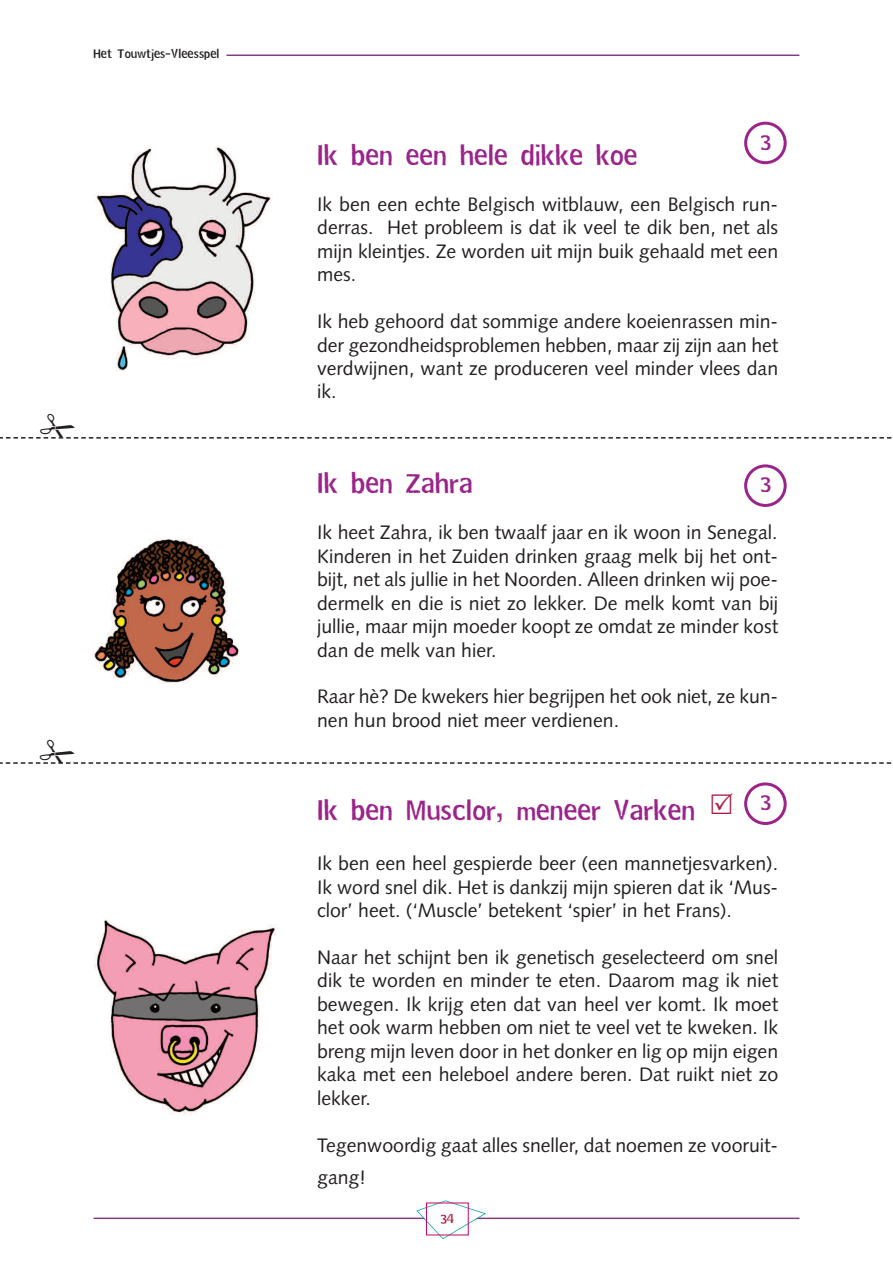
<style>
.page{position:relative;width:893px;height:1263px;background:#fff}
.page>*{position:absolute;margin:0;border:0;box-sizing:border-box;transform-origin:0 0}
.t1{font:30px "Hoosker Dont";color:#9a2489}
.t2{font:22.5px "Hoosker Dont";color:#9a2489}
.t3{font:19.5px/23.4px "Syntax";color:#231f20;text-align:justify}
.t4{font:13.5px "Hoosker Dont";color:#231f20}
.t5{font:13.5px "Hoosker Dont";color:#a71d45}
</style>
<div class="page">
<hr style="left:94px;top:1217px;width:705px;height:2px;background:#813e7c">
<svg style="left:416px;top:1200px;width:70px;height:39px"></svg>
<hr style="left:226px;top:55px;width:573px;height:1px;background:#813e7c">
<svg style="left:744px;top:122px;width:43px;height:42px"></svg>
<svg style="left:744px;top:464px;width:43px;height:43px"></svg>
<svg style="left:744px;top:782px;width:43px;height:43px"></svg>
<img style="left:94px;top:146px;width:178px;height:225px">
<img style="left:93px;top:539px;width:146px;height:145px">
<img style="left:94px;top:919px;width:184px;height:196px">
<svg style="left:0;top:437px;width:891px;height:2px"></svg>
<svg style="left:0;top:762px;width:891px;height:2px"></svg>
<p class="t4" style="left:94px;top:49px;width:127px">Het Touwtjes-Vleesspel</p>
<p class="t2" style="left:761px;top:134px;width:12px">3</p>
<h1 class="t1" style="left:317px;top:145px;width:322px">Ik ben een hele dikke koe</h1>
<p class="t3" style="left:317px;top:194px;width:463px">Ik ben een echte Belgisch witblauw, een Belgisch run&shy;derras. Het probleem is dat ik veel te dik ben, net als mijn kleintjes. Ze worden uit mijn buik gehaald met een mes.</p>
<p class="t3" style="left:317px;top:311px;width:463px">Ik heb gehoord dat sommige andere koeienrassen min&shy;der gezondheidsproblemen hebben, maar zij zijn aan het verdwijnen, want ze produceren veel minder vlees dan ik.</p>
<h1 class="t1" style="left:317px;top:474px;width:157px">Ik ben Zahra</h1>
<p class="t3" style="left:317px;top:523px;width:463px">Ik heet Zahra, ik ben twaalf jaar en ik woon in Senegal.<br>Kinderen in het Zuiden drinken graag melk bij het ont&shy;bijt, net als jullie in het Noorden. Alleen drinken wij poe&shy;dermelk en die is niet zo lekker. De melk komt van bij jullie, maar mijn moeder koopt ze omdat ze minder kost dan de melk van hier.</p>
<p class="t3" style="left:317px;top:687px;width:463px">Raar hè? De kwekers hier begrijpen het ook niet, ze kun&shy;nen hun brood niet meer verdienen.</p>
<p class="t2" style="left:761px;top:476px;width:12px">3</p>
<p class="t2" style="left:761px;top:794px;width:12px">3</p>
<h1 class="t1" style="left:317px;top:800px;width:379px">Ik ben Musclor, meneer Varken</h1>
<p class="t3" style="left:317px;top:853px;width:463px">Ik ben een heel gespierde beer (een mannetjesvarken).<br>Ik word snel dik. Het is dankzij mijn spieren dat ik ‘Mus&shy;clor’ heet. (‘Muscle’ betekent ‘spier’ in het Frans).</p>
<p class="t3" style="left:317px;top:947px;width:463px">Naar het schijnt ben ik genetisch geselecteerd om snel dik te worden en minder te eten. Daarom mag ik niet bewegen. Ik krijg eten dat van heel ver komt. Ik moet het ook warm hebben om niet te veel vet te kweken. Ik breng mijn leven door in het donker en lig op mijn eigen kaka met een heleboel andere beren. Dat ruikt niet zo lekker.</p>
<p class="t3" style="left:317px;top:1130px;width:463px;line-height:32.8px">Tegenwoordig gaat alles sneller, dat noemen ze vooruit&shy;gang!</p>
<p class="t5" style="left:441px;top:1214px;width:15px">34</p>
</div>
